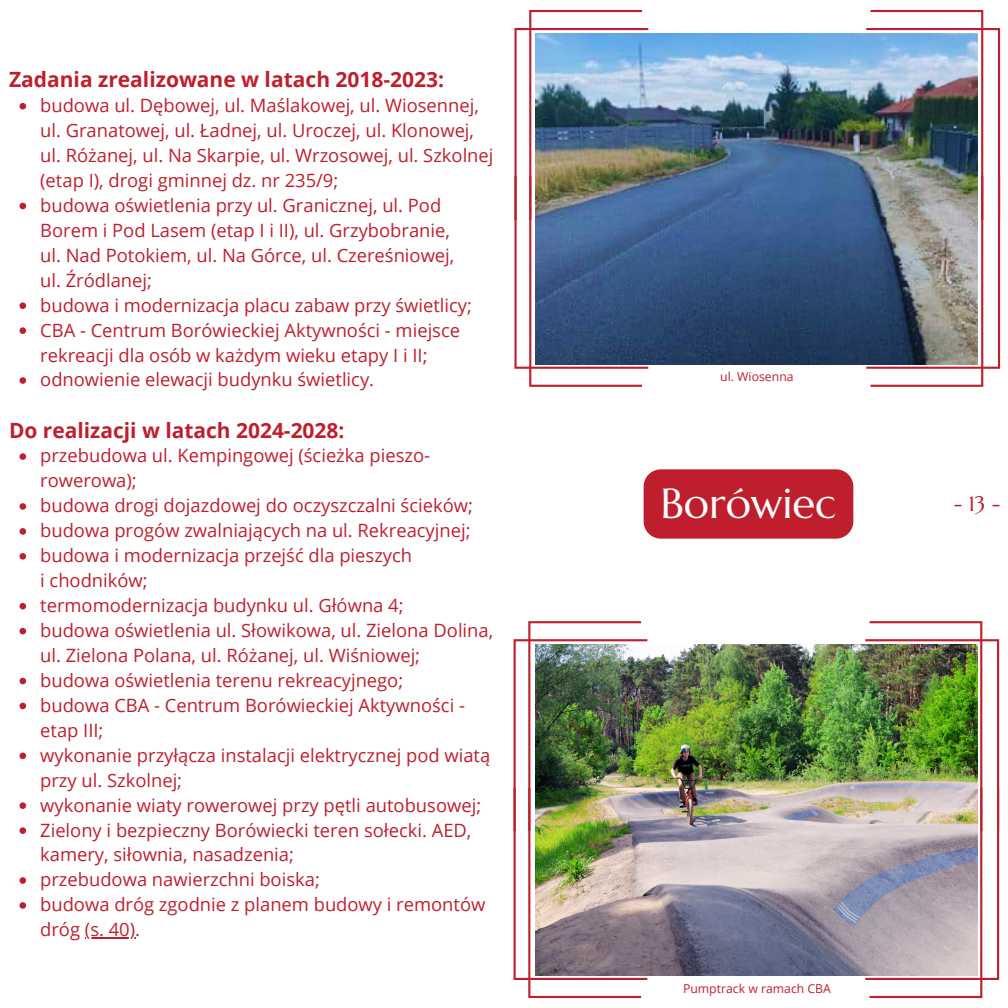
<style>
.page{position:relative;width:1008px;height:1008px;background:#fff}
.page>*{position:absolute;margin:0;border:0;box-sizing:border-box;transform-origin:0 0}
.t1{font:42px "Marcellus";color:#fff}
.t2{font:700 21px "Open Sans";color:#bf1f2d}
.t3{font:21px "Marcellus";color:#bf1f2d}
.t4{font:18.38px/24.8px "Open Sans";color:#bf1f2d}
.t5{font:12.25px "Open Sans";color:#bf1f2d}
</style>
<div class="page">
<svg style="left:514px;top:10px;width:486px;height:167px"></svg>
<svg style="left:514px;top:177px;width:486px;height:210px"></svg>
<svg style="left:514px;top:621px;width:485px;height:167px"></svg>
<svg style="left:514px;top:788px;width:485px;height:210px"></svg>
<img style="left:536px;top:33px;width:442px;height:331px">
<img style="left:536px;top:644px;width:442px;height:331px">
<div style="left:644px;top:469px;width:209px;height:70px;background:#bf1f2d;border-radius:17px"></div>
<svg style="left:20px;top:103px;width:6px;height:7px"></svg>
<svg style="left:20px;top:203px;width:6px;height:6px"></svg>
<svg style="left:20px;top:302px;width:6px;height:7px"></svg>
<svg style="left:20px;top:327px;width:6px;height:7px"></svg>
<svg style="left:20px;top:377px;width:6px;height:7px"></svg>
<svg style="left:20px;top:453px;width:6px;height:7px"></svg>
<svg style="left:20px;top:503px;width:6px;height:7px"></svg>
<svg style="left:20px;top:528px;width:6px;height:7px"></svg>
<svg style="left:20px;top:553px;width:6px;height:7px"></svg>
<svg style="left:20px;top:603px;width:6px;height:6px"></svg>
<svg style="left:20px;top:628px;width:6px;height:6px"></svg>
<svg style="left:20px;top:678px;width:6px;height:6px"></svg>
<svg style="left:20px;top:703px;width:6px;height:6px"></svg>
<svg style="left:20px;top:753px;width:6px;height:6px"></svg>
<svg style="left:20px;top:802px;width:6px;height:7px"></svg>
<svg style="left:20px;top:827px;width:6px;height:7px"></svg>
<svg style="left:20px;top:877px;width:6px;height:7px"></svg>
<svg style="left:20px;top:902px;width:6px;height:7px"></svg>
<hr style="left:85px;top:938px;width:50px;height:1px;background:#bf1f2d">
<p class="t2" style="left:9px;top:65px;width:437px">Zadania zrealizowane w latach 2018-2023:</p>
<p class="t4" style="left:40px;top:93px;width:455px">budowa ul. Dębowej, ul. Maślakowej, ul. Wiosennej, ul. Granatowej, ul. Ładnej, ul. Uroczej, ul. Klonowej, ul. Różanej, ul. Na Skarpie, ul. Wrzosowej, ul. Szkolnej (etap I), drogi gminnej dz. nr 235/9;</p>
<p class="t4" style="left:40px;top:192px;width:416px">budowa oświetlenia przy ul. Granicznej, ul. Pod Borem i Pod Lasem (etap I i II), ul. Grzybobranie, ul. Nad Potokiem, ul. Na Górce, ul. Czereśniowej, ul. Źródlanej;</p>
<p class="t4" style="left:40px;top:292px;width:433px">budowa i modernizacja placu zabaw przy świetlicy;</p>
<p class="t4" style="left:40px;top:317px;width:421px">CBA - Centrum Borówieckiej Aktywności - miejsce rekreacji dla osób w każdym wieku etapy I i II;</p>
<p class="t4" style="left:40px;top:367px;width:335px">odnowienie elewacji budynku świetlicy.</p>
<p class="t2" style="left:9px;top:415px;width:337px">Do realizacji w latach 2024-2028:</p>
<p class="t4" style="left:40px;top:443px;width:391px">przebudowa ul. Kempingowej (ścieżka pieszo&shy;rowerowa);</p>
<p class="t4" style="left:40px;top:493px;width:434px">budowa drogi dojazdowej do oczyszczalni ścieków;</p>
<p class="t4" style="left:40px;top:518px;width:432px">budowa progów zwalniających na ul. Rekreacyjnej;</p>
<p class="t4" style="left:40px;top:543px;width:373px">budowa i modernizacja przejść dla pieszych i chodników;</p>
<p class="t4" style="left:40px;top:593px;width:365px">termomodernizacja budynku ul. Główna 4;</p>
<p class="t4" style="left:40px;top:617px;width:455px">budowa oświetlenia ul. Słowikowa, ul. Zielona Dolina, ul. Zielona Polana, ul. Różanej, ul. Wiśniowej;</p>
<p class="t4" style="left:40px;top:667px;width:365px">budowa oświetlenia terenu rekreacyjnego;</p>
<p class="t4" style="left:40px;top:692px;width:426px">budowa CBA - Centrum Borówieckiej Aktywności - etap III;</p>
<p class="t4" style="left:40px;top:742px;width:452px">wykonanie przyłącza instalacji elektrycznej pod wiatą przy ul. Szkolnej;</p>
<p class="t4" style="left:40px;top:792px;width:442px">wykonanie wiaty rowerowej przy pętli autobusowej;</p>
<p class="t4" style="left:40px;top:817px;width:433px">Zielony i bezpieczny Borówiecki teren sołecki. AED, kamery, siłownia, nasadzenia;</p>
<p class="t4" style="left:40px;top:867px;width:281px">przebudowa nawierzchni boiska;</p>
<p class="t4" style="left:40px;top:892px;width:447px">budowa dróg zgodnie z planem budowy i remontów dróg (s. 40).</p>
<p class="t5" style="left:720px;top:368px;width:75px">ul. Wiosenna</p>
<p class="t1" style="left:660px;top:478px;width:178px">Borówiec</p>
<p class="t3" style="left:954px;top:490px;width:48px">- 13 -</p>
<p class="t5" style="left:683px;top:980px;width:149px">Pumptrack w ramach CBA</p>
</div>
